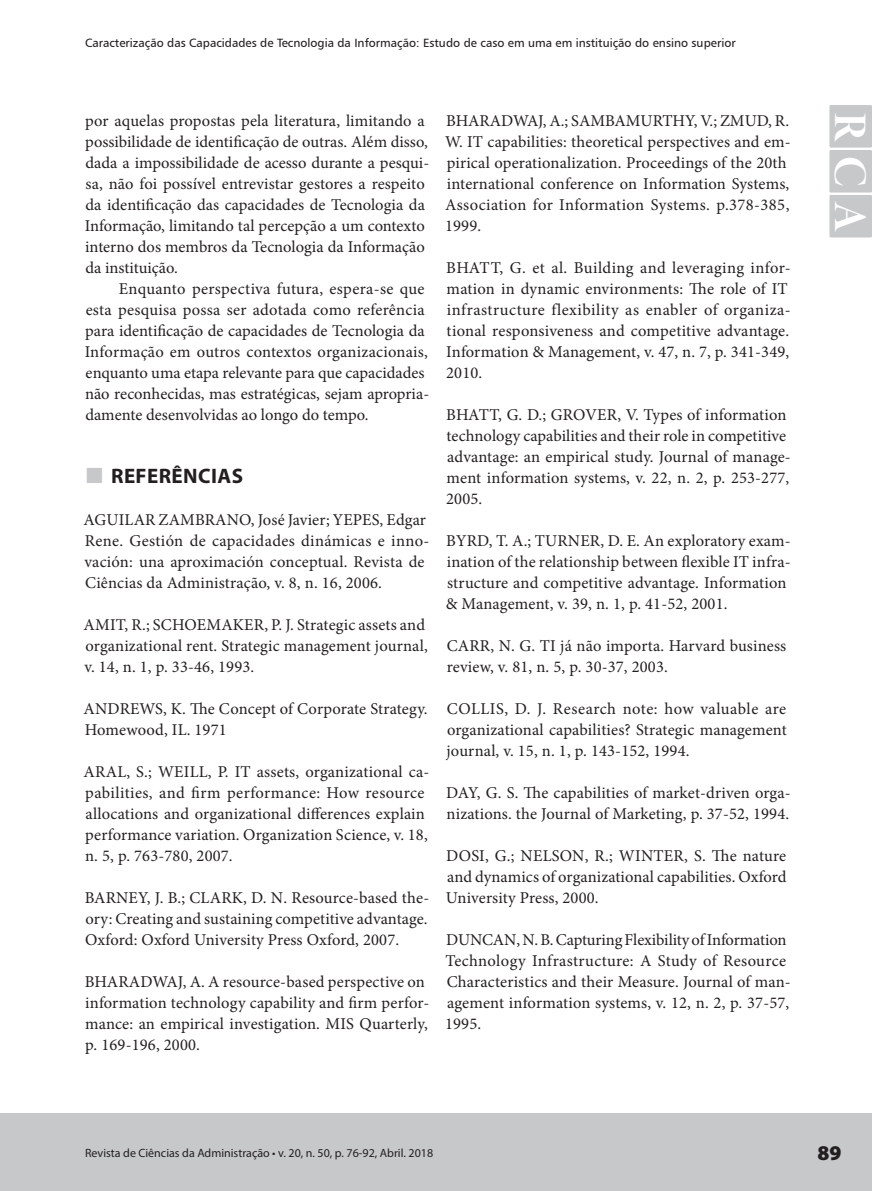
<style>
.page{position:relative;width:872px;height:1191px;background:#fff}
.page>*{position:absolute;margin:0;border:0;box-sizing:border-box;transform-origin:0 0}
.t1{font:46.8px "Minion Pro Bold Disp";color:#fff}
.t2{font:700 21px "Myriad Pro";letter-spacing:.02em;color:#231f20}
.t3{font:900 21px "Myriad Pro";color:#231f20}
.t4{font:16.5px/21px "Minion Pro";letter-spacing:.005em;color:#231f20}
.t5{font:12px "Humanist 777 BT Roman B";color:#231f20}
.t6{font:12px "Myriad Pro";color:#231f20}
</style>
<div class="page">
<div style="left:0;top:1113px;width:872px;height:78px;background:#c7c8ca"></div>
<div style="left:829px;top:105px;width:43px;height:43px;background:#c7c8ca"></div>
<div style="left:829px;top:150px;width:43px;height:42px;background:#c7c8ca"></div>
<div style="left:829px;top:195px;width:43px;height:42px;background:#c7c8ca"></div>
<p class="t5" style="left:85px;top:35px;width:652px">Caracterização das Capacidades de Tecnologia da Informação: Estudo de caso em uma em instituição do ensino superior</p>
<p class="t4" style="left:85px;top:110px;width:346px">por aquelas propostas pela literatura, limitando a possibilidade de identificação de outras. Além disso, dada a impossibilidade de acesso durante a pesqui&shy;sa, não foi possível entrevistar gestores a respeito da identificação das capacidades de Tecnologia da Informação, limitando tal percepção a um contexto interno dos membros da Tecnologia da Informação da instituição.</p>
<p class="t4" style="left:85px;top:278px;width:346px;text-indent:34px">Enquanto perspectiva futura, espera-se que esta pesquisa possa ser adotada como referência para identificação de capacidades de Tecnologia da Informação em outros contextos organizacionais, enquanto uma etapa relevante para que capacidades não reconhecidas, mas estratégicas, sejam apropria&shy;damente desenvolvidas ao longo do tempo.</p>
<p class="t2" style="left:111px;top:462px;width:133px">REFERÊNCIAS</p>
<p class="t4" style="left:84px;top:509px;width:347px">AGUILAR ZAMBRANO, José Javier; YEPES, Edgar Rene. Gestión de capacidades dinámicas e inno&shy;vación: una aproximación conceptual. Revista de Ciências da Administração, v. 8, n. 16, 2006.</p>
<p class="t4" style="left:84px;top:614px;width:346px">AMIT, R.; SCHOEMAKER, P. J. Strategic assets and organizational rent. Strategic management journal, v. 14, n. 1, p. 33-46, 1993.</p>
<p class="t4" style="left:84px;top:698px;width:345px">ANDREWS, K. The Concept of Corporate Strategy.<br>Homewood, IL. 1971</p>
<p class="t4" style="left:84px;top:761px;width:347px">ARAL, S.; WEILL, P. IT assets, organizational ca&shy;pabilities, and firm performance: How resource allocations and organizational differences explain performance variation. Organization Science, v. 18, n. 5, p. 763-780, 2007.</p>
<p class="t4" style="left:85px;top:887px;width:346px;text-align:justify">BARNEY, J. B.; CLARK, D. N. Resource-based the&shy;ory: Creating and sustaining competitive advantage.<br>Oxford: Oxford University Press Oxford, 2007.</p>
<p class="t4" style="left:85px;top:971px;width:346px">BHARADWAJ, A. A resource-based perspective on information technology capability and firm perfor&shy;mance: an empirical investigation. MIS Quarterly, p. 169-196, 2000.</p>
<p class="t4" style="left:445px;top:110px;width:347px">BHARADWAJ, A.; SAMBAMURTHY, V.; ZMUD, R.<br>W. IT capabilities: theoretical perspectives and em&shy;pirical operationalization. Proceedings of the 20th international conference on Information Systems, Association for Information Systems. p.378-385, 1999.</p>
<p class="t4" style="left:446px;top:257px;width:346px">BHATT, G. et al. Building and leveraging infor&shy;mation in dynamic environments: The role of IT infrastructure flexibility as enabler of organiza&shy;tional responsiveness and competitive advantage.<br>Information &amp; Management, v. 47, n. 7, p. 341-349, 2010.</p>
<p class="t4" style="left:446px;top:404px;width:346px">BHATT, G. D.; GROVER, V. Types of information technology capabilities and their role in competitive advantage: an empirical study. Journal of manage&shy;ment information systems, v. 22, n. 2, p. 253-277, 2005.</p>
<p class="t4" style="left:446px;top:530px;width:346px">BYRD, T. A.; TURNER, D. E. An exploratory exam&shy;ination of the relationship between flexible IT infra&shy;structure and competitive advantage. Information &amp; Management, v. 39, n. 1, p. 41-52, 2001.</p>
<p class="t4" style="left:447px;top:635px;width:341px">CARR, N. G. TI já não importa. Harvard business review, v. 81, n. 5, p. 30-37, 2003.</p>
<p class="t4" style="left:446px;top:698px;width:342px;text-align:justify">COLLIS, D. J. Research note: how valuable are organizational capabilities? Strategic management journal, v. 15, n. 1, p. 143-152, 1994.</p>
<p class="t4" style="left:446px;top:782px;width:346px">DAY, G. S. The capabilities of market-driven orga&shy;nizations. the Journal of Marketing, p. 37-52, 1994.</p>
<p class="t4" style="left:446px;top:845px;width:342px;text-align:justify">DOSI, G.; NELSON, R.; WINTER, S. The nature and dynamics of organizational capabilities. Oxford University Press, 2000.</p>
<p class="t4" style="left:445px;top:929px;width:347px">DUNCAN, N. B. Capturing Flexibility of Information Technology Infrastructure: A Study of Resource Characteristics and their Measure. Journal of man&shy;agement information systems, v. 12, n. 2, p. 37-57, 1995.</p>
<h1 class="t1" style="left:878px;top:112px;width:121px;rotate:90deg">RCA</h1>
<p class="t6" style="left:85px;top:1145px;width:349px">Revista de Ciências da Administração • v. 20, n. 50, p. 76-92, Abril. 2018</p>
<p class="t3" style="left:817px;top:1141px;width:26px">89</p>
</div>
